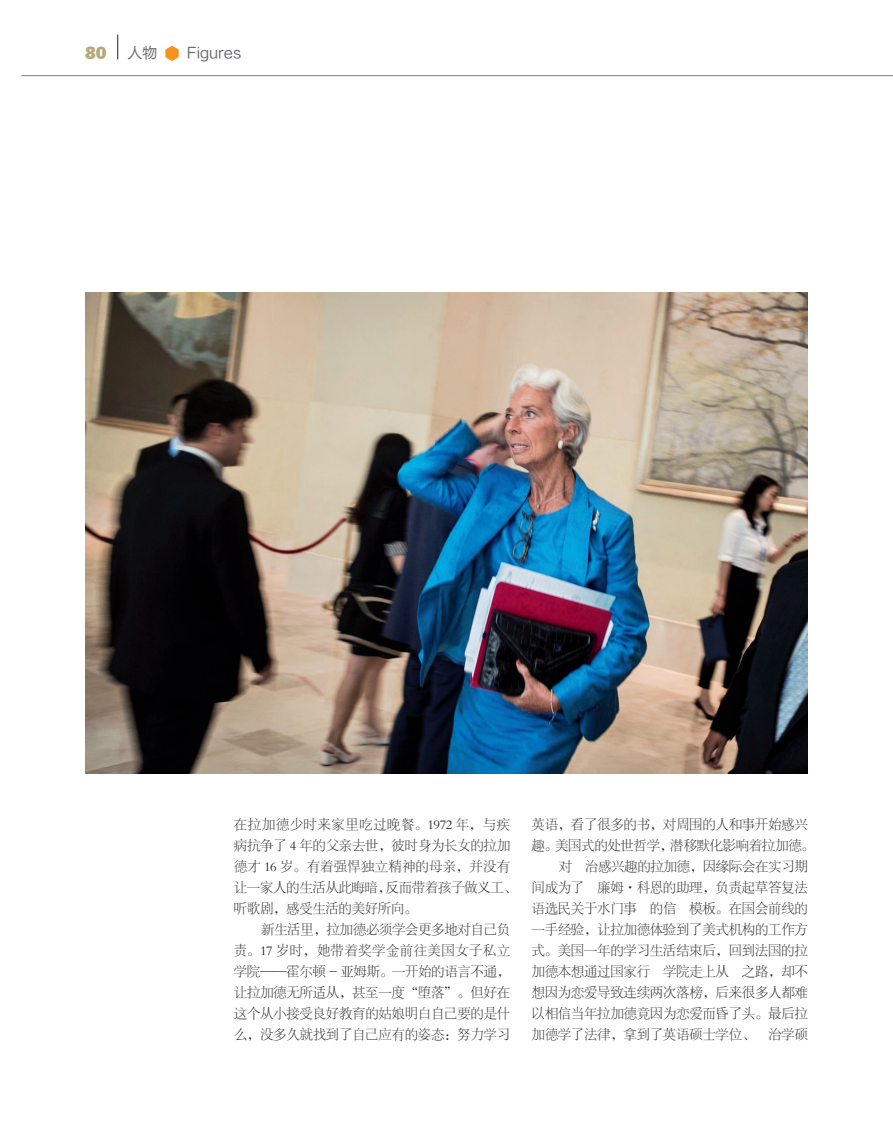
<style>
.page{position:relative;width:893px;height:1127px;background:#fff}
.page>*{position:absolute;margin:0;border:0;box-sizing:border-box;transform-origin:0 0}
.t1{font:800 16.95px "Stymie BT";color:#b8a779}
.t2{font:15px "FZLTHJW GB1 0";color:#6c6d70}
.正文{font:13.5px/21px "FZSYJW GB1 0";letter-spacing:-.025em;color:#231f20}
.s1{font-family:"FZLTHJW GB1 0";font-weight:400;font-size:15px;color:#6c6d70}
</style>
<div class="page">
<svg style="left:117px;top:35px;width:1px;height:24px"></svg>
<hr style="left:21px;top:75px;width:872px;height:1px;background:#808285">
<svg style="left:165px;top:46px;width:14px;height:15px"></svg>
<img style="left:85px;top:292px;width:723px;height:481px">
<p class="t1" style="left:85px;top:43px;width:74px">80 <span class="s1">人物</span></p>
<p class="t2" style="left:187px;top:45px;width:56px">Figures</p>
<p class="正文" style="left:234px;top:814px;width:285px">在拉加德少时来家里吃过晚餐。1972 年，与疾病抗争了 4 年的父亲去世，彼时身为长女的拉加德才 16 岁。有着强悍独立精神的母亲，并没有让一家人的生活从此晦暗，反而带着孩子做义工、听歌剧，感受生活的美好所向。</p>
<p class="正文" style="left:234px;top:919px;width:278px;text-align:justify;text-indent:27px">新生活里，拉加德必须学会更多地对自己负责。17 岁时，她带着奖学金前往美国女子私立学院——霍尔顿 - 亚姆斯。一开始的语言不通，让拉加德无所适从，甚至一度“堕落”。但好在这个从小接受良好教育的姑娘明白自己要的是什么，没多久就找到了自己应有的姿态：努力学习</p>
<p class="正文" style="left:531px;top:814px;width:285px">英语，看了很多的书，对周围的人和事开始感兴趣。美国式的处世哲学，潜移默化影响着拉加德。</p>
<p class="正文" style="left:531px;top:856px;width:278px;text-align:justify;text-indent:27px">对 治感兴趣的拉加德，因缘际会在实习期间成为了 廉姆·科恩的助理，负责起草答复法语选民关于水门事 的信 模板。在国会前线的一手经验，让拉加德体验到了美式机构的工作方式。美国一年的学习生活结束后，回到法国的拉加德本想通过国家行 学院走上从 之路，却不想因为恋爱导致连续两次落榜，后来很多人都难以相信当年拉加德竟因为恋爱而昏了头。最后拉加德学了法律，拿到了英语硕士学位、 治学硕</p>
</div>
